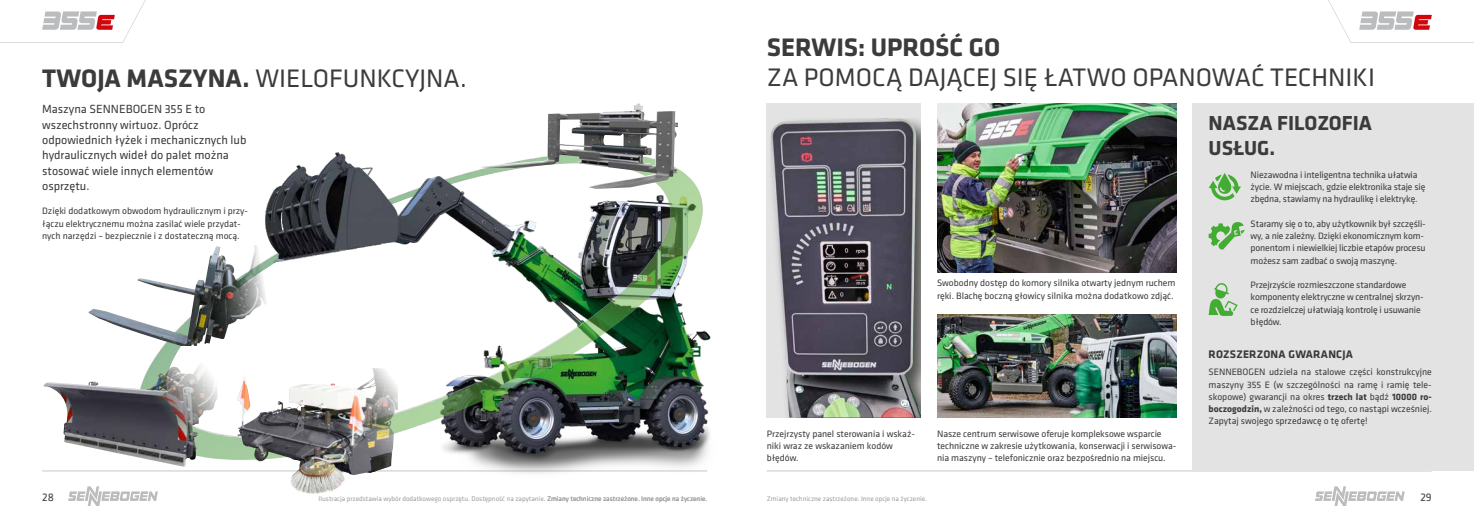
<style>
.page{position:relative;width:1474px;height:521px;background:#fff}
.page>*{position:absolute;margin:0;border:0;box-sizing:border-box;transform-origin:0 0}
.t1{font:26.25px "Klavika Basic";color:#3b3b3a}
.t2{font:700 26.25px "Klavika Basic";color:#3b3b3a}
.t3{font:700 21px/25.2px "Klavika Basic";color:#3b3b3a}
.t4{font:12.25px/15.3px "Klavika Basic";color:#3b3b3a}
.t5{font:700 11.38px "Klavika Basic";letter-spacing:.02em;color:#3b3b3a}
.t6{font:11.38px "Klavika Basic";color:#3b3b3a}
.t7{font:9.62px/12.2px "Klavika Basic";letter-spacing:-.005em;color:#3b3b3a}
.t8{font:7px "Klavika Basic";color:#9c9d9d}
.s1{font-weight:700}
</style>
<div class="page">
<hr style="left:42px;top:470px;width:665px;height:1px;background:#c5c6c6">
<hr style="left:766px;top:470px;width:665px;height:1px;background:#c5c6c6">
<svg style="left:68px;top:486px;width:90px;height:20px"></svg>
<svg style="left:1315px;top:486px;width:89px;height:20px"></svg>
<div style="left:1192px;top:104px;width:281px;height:367px;background:#e3e3e3"></div>
<img style="left:937px;top:104px;width:239px;height:169px">
<img style="left:937px;top:314px;width:239px;height:103px">
<div style="left:766px;top:104px;width:155px;height:313px;background:#e3e3e3"></div>
<img style="left:770px;top:118px;width:151px;height:299px">
<svg style="left:1208px;top:173px;width:32px;height:27px"></svg>
<svg style="left:1208px;top:222px;width:36px;height:28px"></svg>
<svg style="left:1208px;top:283px;width:29px;height:33px"></svg>
<img style="left:374px;top:330px;width:337px;height:143px">
<img style="left:151px;top:169px;width:551px;height:291px">
<img style="left:89px;top:246px;width:173px;height:100px">
<img style="left:480px;top:103px;width:198px;height:86px">
<img style="left:43px;top:363px;width:174px;height:103px">
<img style="left:237px;top:368px;width:137px;height:118px">
<img style="left:265px;top:152px;width:194px;height:131px">
<svg style="left:1328px;top:0;width:145px;height:43px"></svg>
<svg style="left:0;top:0;width:146px;height:43px"></svg>
<h1 class="t2" style="left:766px;top:28px;width:235px">SERWIS: UPROŚĆ GO</h1>
<h1 class="t1" style="left:42px;top:61px;width:426px"><span class="s1">TWOJA MASZYNA.</span> WIELOFUNKCYJNA.</h1>
<h1 class="t1" style="left:766px;top:60px;width:609px">ZA POMOCĄ DAJĄCEJ SIĘ ŁATWO OPANOWAĆ TECHNIKI</h1>
<p class="t4" style="left:42px;top:101px;width:206px">Maszyna SENNEBOGEN 355 E to wszechstronny wirtuoz. Oprócz odpowiednich łyżek i mechanicznych lub hydraulicznych wideł do palet można stosować wiele innych elementów osprzętu.</p>
<p class="t7" style="left:42px;top:205px;width:207px">Dzięki dodatkowym obwodom hydraulicznym i przy&shy;łączu elektrycznemu można zasilać wiele przydat&shy;nych narzędzi – bezpiecznie i z dostateczną mocą.</p>
<h2 class="t3" style="left:1208px;top:109px;width:165px">NASZA FILOZOFIA<br>USŁUG.</h2>
<p class="t7" style="left:1250px;top:168px;width:176px">Niezawodna i inteligentna technika ułatwia życie. W miejscach, gdzie elektronika staje się zbędna, stawiamy na hydraulikę i elektrykę.</p>
<p class="t7" style="left:1250px;top:217px;width:177px">Staramy się o to, aby użytkownik był szczęśli&shy;wy, a nie zależny. Dzięki ekonomicznym kom&shy;ponentom i niewielkiej liczbie etapów procesu możesz sam zadbać o swoją maszynę.</p>
<p class="t7" style="left:1250px;top:278px;width:175px">Przejrzyście rozmieszczone standardowe komponenty elektryczne w centralnej skrzyn&shy;ce rozdzielczej ułatwiają kontrolę i usuwanie błędów.</p>
<p class="t7" style="left:937px;top:277px;width:240px">Swobodny dostęp do komory silnika otwarty jednym ruchem ręki. Blachę boczną głowicy silnika można dodatkowo zdjąć.</p>
<p class="t7" style="left:766px;top:427px;width:150px">Przejrzysty panel sterowania i wskaź&shy;niki wraz ze wskazaniem kodów błędów.</p>
<p class="t7" style="left:937px;top:427px;width:241px">Nasze centrum serwisowe oferuje kompleksowe wsparcie techniczne w zakresie użytkowania, konserwacji i serwisowa&shy;nia maszyny – telefonicznie oraz bezpośrednio na miejscu.</p>
<p class="t5" style="left:1208px;top:346px;width:146px">ROZSZERZONA GWARANCJA</p>
<p class="t7" style="left:1208px;top:366px;width:225px;text-align:justify">SENNEBOGEN udziela na stalowe części konstrukcyjne maszyny 355 E (w szczególności na ramę i ramię tele&shy;skopowe) gwarancji na okres <span class="s1">trzech lat</span> bądź <span class="s1">10000 ro&shy;boczogodzin,</span> w zależności od tego, co nastąpi wcześniej.<br>Zapytaj swojego sprzedawcę o tę ofertę!</p>
<p class="t6" style="left:42px;top:490px;width:13px">28</p>
<p class="t8" style="left:319px;top:494px;width:390px">Ilustracja przedstawia wybór dodatkowego osprzętu. Dostępność na zapytanie. Zmiany techniczne zastrzeżone. Inne opcje na życzenie.</p>
<p class="t8" style="left:766px;top:494px;width:162px">Zmiany techniczne zastrzeżone. Inne opcje na życzenie.</p>
<p class="t6" style="left:1420px;top:490px;width:13px">29</p>
</div>
